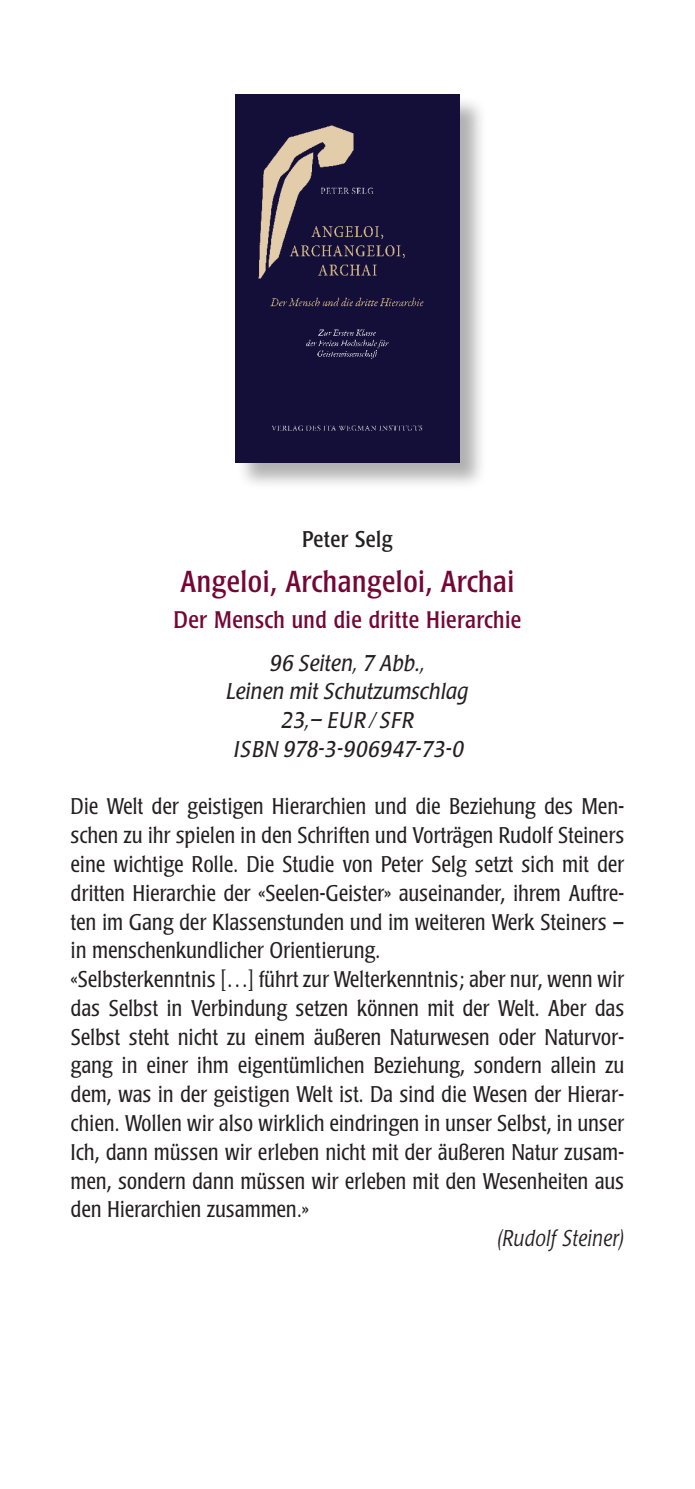
<style>
.page{position:relative;width:695px;height:1489px;background:#fff}
.page>*{position:absolute;margin:0;border:0;box-sizing:border-box;transform-origin:0 0}
.t1{font:condensed 30px "Poppl Laudatio";letter-spacing:.02em;color:#740635}
.t2{font:condensed 23.75px "Poppl Laudatio";letter-spacing:.02em;color:#740635}
.t3{font:300 condensed 22.5px/28.8px "Poppl Laudatio";letter-spacing:.02em;color:#231f20}
.t4{font:italic 22.5px/28.8px "Poppl Laudatio";letter-spacing:.02em;color:#231f20;text-align:center;scale:.9 1}
.t5{font:italic 300 22.5px "Poppl Laudatio";letter-spacing:.02em;color:#231f20;scale:.85 1}
.t6{font:condensed 22.5px "Poppl Laudatio";letter-spacing:.02em;color:#231f20}
</style>
<div class="page">
<div style="left:236px;top:95px;width:251px;height:395px;background:#231f20;opacity:.35"></div>
<img style="left:235px;top:94px;width:224px;height:368px">
<p class="t6" style="left:302px;top:527px;width:92px">Peter Selg</p>
<h1 class="t1" style="left:180px;top:564px;width:335px">Angeloi, Archangeloi, Archai</h1>
<p class="t2" style="left:173px;top:606px;width:349px">Der Mensch und die dritte Hierarchie</p>
<p class="t4" style="left:226px;top:649px;width:270px">96 Seiten, 7 Abb.,<br>Leinen mit Schutzumschlag<br>23,– EUR/SFR<br>ISBN 978-3-906947-73-0</p>
<p class="t3" style="left:71px;top:792px;width:554px">Die Welt der geistigen Hierarchien und die Beziehung des Men&shy;schen zu ihr spielen in den Schriften und Vorträgen Rudolf Steiners eine wichtige Rolle. Die Studie von Peter Selg setzt sich mit der dritten Hierarchie der «Seelen-Geister» auseinander, ihrem Auftre&shy;ten im Gang der Klassenstunden und im weiteren Werk Steiners – in menschenkundlicher Orientierung.<br>«Selbsterkenntnis […] führt zur Welterkenntnis; aber nur, wenn wir das Selbst in Verbindung setzen können mit der Welt. Aber das Selbst steht nicht zu einem äußeren Naturwesen oder Naturvor&shy;gang in einer ihm eigentümlichen Beziehung, sondern allein zu dem, was in der geistigen Welt ist. Da sind die Wesen der Hierar&shy;chien. Wollen wir also wirklich eindringen in unser Selbst, in unser Ich, dann müssen wir erleben nicht mit der äußeren Natur zusam&shy;men, sondern dann müssen wir erleben mit den Wesenheiten aus den Hierarchien zusammen.»</p>
<p class="t5" style="left:498px;top:1224px;width:150px">(Rudolf Steiner)</p>
</div>
